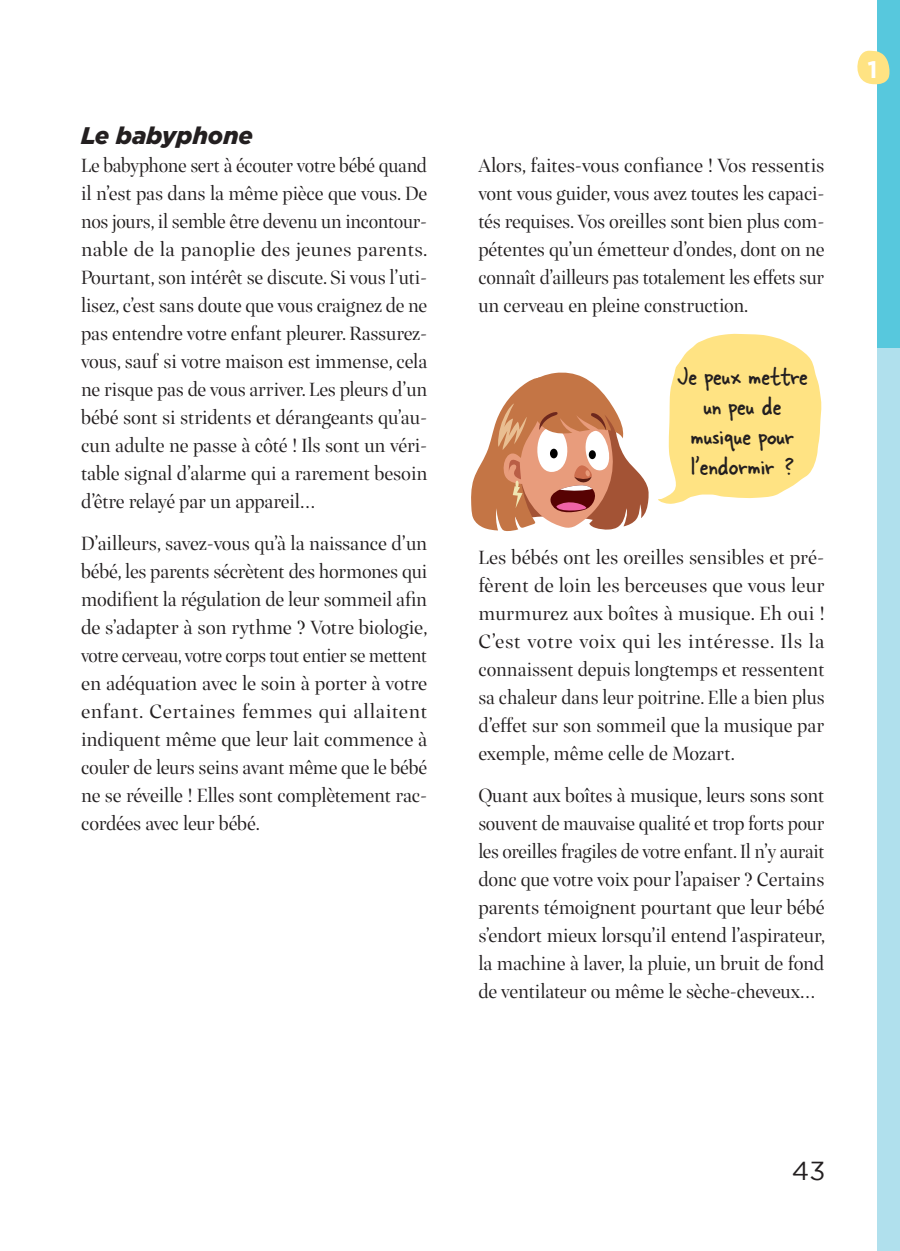
<style>
.page{position:relative;width:900px;height:1251px;background:#fff}
.page>*{position:absolute;margin:0;border:0;box-sizing:border-box;transform-origin:0 0}
.t1{font:28px/30px "Skippy Sharp";color:#231f20;text-align:center}
.t2{font:26px "Gotham";color:#231f20}
.t3{font:italic 900 24px "Gotham";color:#231f20}
.t4{font:700 24px "Gotham";color:#fff}
.t5{font:20px/28px "Inka A Display";letter-spacing:-.01em;color:#231f20;text-align:justify}
</style>
<div class="page">
<div style="left:877px;top:304px;width:22px;height:556px;background:#b0e0ed"></div>
<div style="left:877px;top:0;width:22px;height:347px;background:#57c8dd"></div>
<div style="left:877px;top:860px;width:22px;height:391px;background:#b0e0ed"></div>
<svg style="left:857px;top:51px;width:32px;height:34px"></svg>
<svg style="left:658px;top:333px;width:163px;height:171px"></svg>
<svg style="left:471px;top:372px;width:177px;height:159px"></svg>
<p class="t3" style="left:81px;top:119px;width:173px">Le babyphone</p>
<p class="t5" style="left:81px;top:151px;width:348px">Le babyphone sert à écouter votre bébé quand il n’est pas dans la même pièce que vous. De nos jours, il semble être devenu un incontour&shy;nable de la panoplie des jeunes parents.<br>Pourtant, son intérêt se discute. Si vous l’uti&shy;lisez, c’est sans doute que vous craignez de ne pas entendre votre enfant pleurer. Rassurez&shy;vous, sauf si votre maison est immense, cela ne risque pas de vous arriver. Les pleurs d’un bébé sont si stridents et dérangeants qu’au&shy;cun adulte ne passe à côté ! Ils sont un véri&shy;table signal d’alarme qui a rarement besoin d’être relayé par un appareil…</p>
<p class="t5" style="left:81px;top:529px;width:348px">D’ailleurs, savez-vous qu’à la naissance d’un bébé, les parents sécrètent des hormones qui modifient la régulation de leur sommeil afin de s’adapter à son rythme ? Votre biologie, votre cerveau, votre corps tout entier se mettent en adéquation avec le soin à porter à votre enfant. Certaines femmes qui allaitent indiquent même que leur lait commence à couler de leurs seins avant même que le bébé ne se réveille ! Elles sont complètement rac&shy;cordées avec leur bébé.</p>
<p class="t5" style="left:478px;top:151px;width:347px">Alors, faites-vous confiance ! Vos ressentis vont vous guider, vous avez toutes les capaci&shy;tés requises. Vos oreilles sont bien plus com&shy;pétentes qu’un émetteur d’ondes, dont on ne connaît d’ailleurs pas totalement les effets sur un cerveau en pleine construction.</p>
<h1 class="t1" style="left:676px;top:361px;width:132px">Je peux mettre un peu de musique pour l’endormir ?</h1>
<p class="t5" style="left:478px;top:543px;width:347px">Les bébés ont les oreilles sensibles et pré&shy;fèrent de loin les berceuses que vous leur murmurez aux boîtes à musique. Eh oui !<br>C’est votre voix qui les intéresse. Ils la connaissent depuis longtemps et ressentent sa chaleur dans leur poitrine. Elle a bien plus d’effet sur son sommeil que la musique par exemple, même celle de Mozart.</p>
<p class="t5" style="left:478px;top:781px;width:348px">Quant aux boîtes à musique, leurs sons sont souvent de mauvaise qualité et trop forts pour les oreilles fragiles de votre enfant. Il n’y aurait donc que votre voix pour l’apaiser ? Certains parents témoignent pourtant que leur bébé s’endort mieux lorsqu’il entend l’aspirateur, la machine à laver, la pluie, un bruit de fond de ventilateur ou même le sèche-cheveux…</p>
<p class="t4" style="left:867px;top:55px;width:12px">1</p>
<h2 class="t2" style="left:791px;top:1156px;width:35px">43</h2>
</div>
